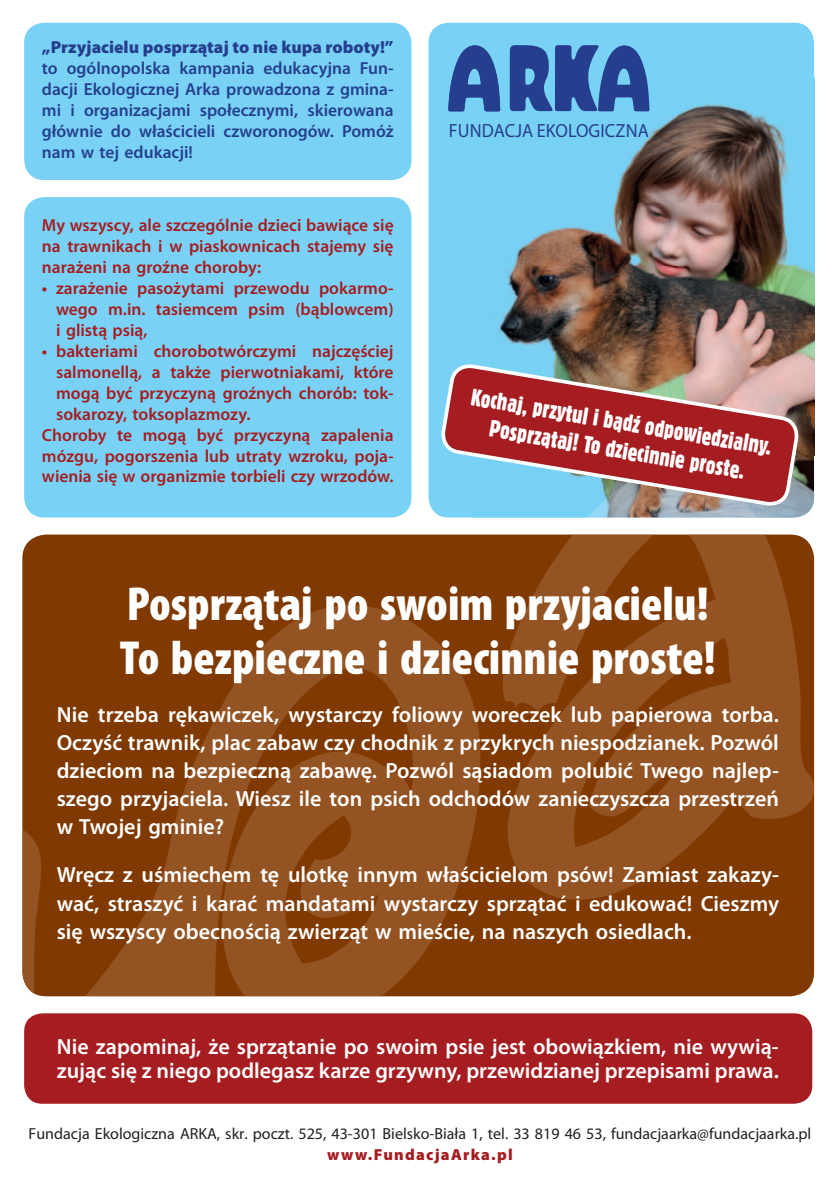
<style>
.page{position:relative;width:840px;height:1191px;background:#fff}
.page>*{position:absolute;margin:0;border:0;box-sizing:border-box;transform-origin:0 0}
.t1{font:900 condensed 48px/54px "Myriad Pro";color:#fff}
.t2{font:23.4px/28px "Gothic 821 Cn EU";color:#fff;text-align:center}
.t3{font:600 22px/28px "Myriad Pro";color:#fff;text-align:justify}
.t4{font:19px "Myriad Pro";letter-spacing:.005em;color:#253f8e;scale:.95 1}
.t5{font:600 17.4px/21px "Myriad Pro";color:#a51d20;text-align:justify}
.t6{font:600 17.4px/21px "Myriad Pro";color:#253f8e;text-align:justify}
.t7{font:900 17.4px "Myriad Pro";color:#253f8e}
.t8{font:16px "Myriad Pro";color:#231f20}
.t9{font:900 16px "Myriad Pro";letter-spacing:.08em;color:#a51d20}
</style>
<div class="page">
<div style="left:22px;top:534px;width:791px;height:462px;background:#7f3901;border-radius:24px"></div>
<div style="left:24px;top:23px;width:387px;height:157px;background:#79d2f6;border-radius:20px"></div>
<div style="left:24px;top:197px;width:387px;height:320px;background:#79d2f6;border-radius:20px"></div>
<div style="left:428px;top:23px;width:385px;height:494px;background:#79d2f6;border-radius:20px"></div>
<img style="left:497px;top:100px;width:316px;height:417px">
<svg style="left:501px;top:534px;width:312px;height:365px;fill:#945322"></svg>
<img style="left:587px;top:508px;width:168px;height:9px">
<svg style="left:24px;top:996px;width:356px;height:108px"></svg>
<svg style="left:22px;top:605px;width:459px;height:391px"></svg>
<svg style="left:509px;top:45px;width:140px;height:67px"></svg>
<svg style="left:448px;top:45px;width:52px;height:67px"></svg>
<svg style="left:441px;top:362px;width:359px;height:146px"></svg>
<div style="left:24px;top:1013px;width:787px;height:90px;background:#a51d20;border-radius:18px"></div>
<p class="t7" style="left:42px;top:36px;width:353px">„Przyjacielu posprzątaj to nie kupa roboty!”</p>
<p class="t6" style="left:42px;top:58px;width:353px">to ogólnopolska kampania edukacyjna Fun&shy;dacji Ekologicznej Arka prowadzona z gmina&shy;mi i organizacjami społecznymi, skierowana głównie do właścicieli czworonogów. Pomóż nam w tej edukacji!</p>
<p class="t5" style="left:42px;top:215px;width:353px">My wszyscy, ale szczególnie dzieci bawiące się na trawnikach i w piaskownicach stajemy się narażeni na groźne choroby:</p>
<p class="t5" style="left:56px;top:278px;width:339px;text-indent:-14px">• zarażenie pasożytami przewodu pokarmo&shy;wego m.in. tasiemcem psim (bąblowcem) i glistą psią,</p>
<p class="t5" style="left:42px;top:341px;width:353px">• bakteriami chorobotwórczymi najczęściej</p>
<p class="t5" style="left:56px;top:362px;width:339px">salmonellą, a także pierwotniakami, które</p>
<p class="t5" style="left:56px;top:383px;width:339px">mogą być przyczyną groźnych chorób: tok-</p>
<p class="t5" style="left:56px;top:404px;width:196px">sokarozy, toksoplazmozy.</p>
<p class="t5" style="left:42px;top:424px;width:353px">Choroby te mogą być przyczyną zapalenia</p>
<p class="t5" style="left:42px;top:445px;width:353px">mózgu, pogorszenia lub utraty wzroku, poja-</p>
<p class="t5" style="left:42px;top:466px;width:353px">wienia się w organizmie torbieli czy wrzodów.</p>
<p class="t4" style="left:448px;top:119px;width:212px">FUNDACJA EKOLOGICZNA</p>
<p class="t2" style="left:474px;top:382px;width:306px;rotate:10deg">Kochaj, przytul i bądź odpowiedzialny.<br>Posprzątaj! To dziecinnie proste.</p>
<h1 class="t1" style="left:120px;top:576px;width:597px">Posprzątaj po swoim przyjacielu!<br>To bezpieczne i dziecinnie proste!</h1>
<p class="t3" style="left:57px;top:701px;width:723px">Nie trzeba rękawiczek, wystarczy foliowy woreczek lub papierowa torba.<br>Oczyść trawnik, plac zabaw czy chodnik z przykrych niespodzianek. Pozwól dzieciom na bezpieczną zabawę. Pozwól sąsiadom polubić Twego najlep&shy;szego przyjaciela. Wiesz ile ton psich odchodów zanieczyszcza przestrzeń w Twojej gminie?</p>
<p class="t3" style="left:57px;top:861px;width:723px">Wręcz z uśmiechem tę ulotkę innym właścicielom psów! Zamiast zakazy&shy;wać, straszyć i karać mandatami wystarczy sprzątać i edukować! Cieszmy się wszyscy obecnością zwierząt w mieście, na naszych osiedlach.</p>
<p class="t3" style="left:57px;top:1035px;width:723px;line-height:24px">Nie zapominaj, że sprzątanie po swoim psie jest obowiązkiem, nie wywią&shy;zując się z niego podlegasz karze grzywny, przewidzianej przepisami prawa.</p>
<p class="t8" style="left:29px;top:1123px;width:783px">Fundacja Ekologiczna ARKA, skr. poczt. 525, 43-301 Bielsko-Biała 1, tel. 33 819 46 53, fundacjaarka@fundacjaarka.pl</p>
<p class="t9" style="left:327px;top:1144px;width:187px">www.FundacjaArka.pl</p>
</div>
